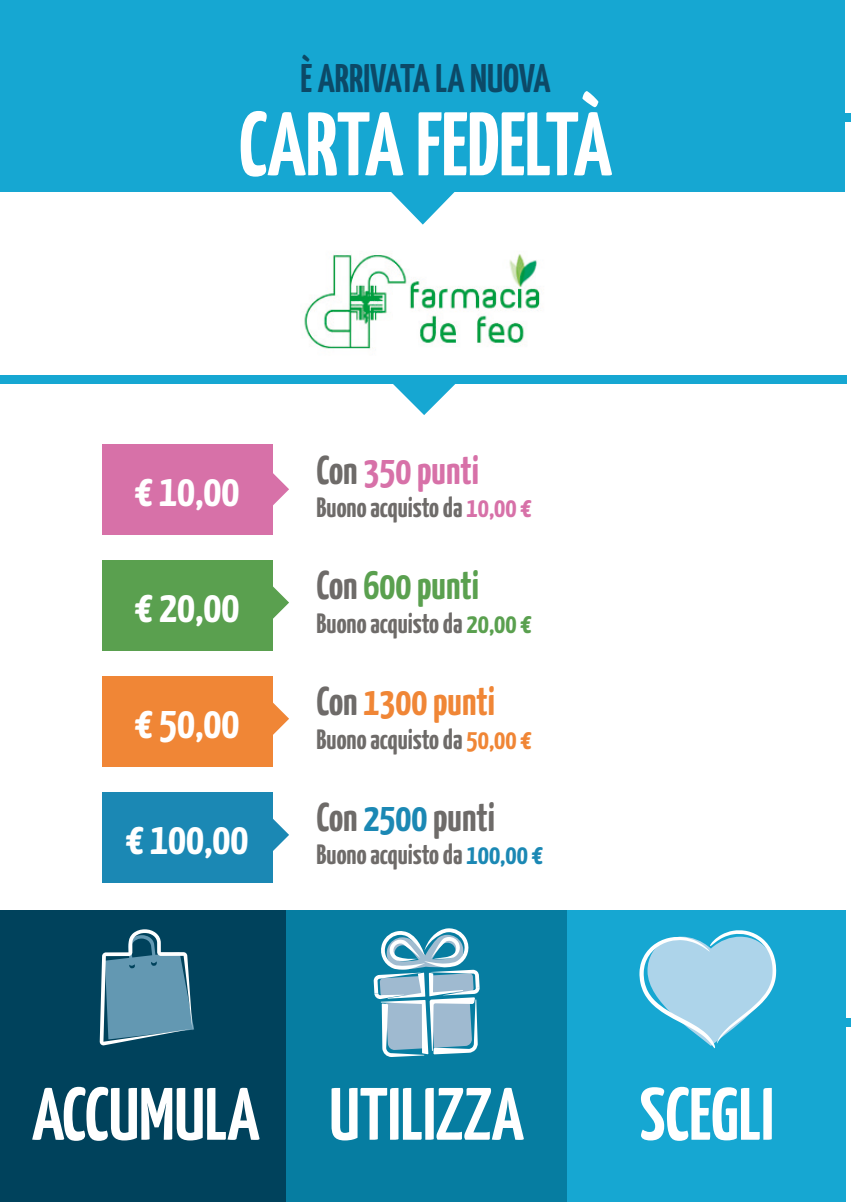
<style>
.page{position:relative;width:851px;height:1202px;background:#fff}
.page>*{position:absolute;margin:0;border:0;box-sizing:border-box;transform-origin:0 0}
.t1{font:700 90px "Yanone Kaffeesatz";letter-spacing:-.01em;color:#fff}
.t2{font:700 74px "Yanone Kaffeesatz";color:#fff}
.t3{font:700 45px "Yanone Kaffeesatz";color:#fff}
.t4{font:700 40px "Yanone Kaffeesatz";letter-spacing:-.005em;color:#0c4967}
.t5{font:700 40px "Yanone Kaffeesatz";color:#f08636}
.t6{font:700 40px "Yanone Kaffeesatz";color:#6e6b69}
.t7{font:700 40px "Yanone Kaffeesatz";color:#d771a8}
.t8{font:700 40px "Yanone Kaffeesatz";color:#5aa04f}
.t9{font:700 28px "Yanone Kaffeesatz";color:#6e6b69}
.s1{color:#6e6b69}
.s2{color:#d771a8}
.s3{color:#5aa04f}
.s4{color:#f08636}
.s5{color:#1b88b4}
</style>
<div class="page">
<svg style="left:272px;top:472px;width:17px;height:34px"></svg>
<div style="left:102px;top:444px;width:170px;height:91px;background:#d771a8"></div>
<svg style="left:272px;top:586px;width:17px;height:33px"></svg>
<div style="left:102px;top:560px;width:170px;height:91px;background:#5aa04f"></div>
<svg style="left:272px;top:702px;width:17px;height:33px"></svg>
<div style="left:102px;top:676px;width:170px;height:91px;background:#f08636"></div>
<svg style="left:272px;top:818px;width:17px;height:34px"></svg>
<div style="left:102px;top:792px;width:170px;height:91px;background:#1b88b4"></div>
<div style="left:0;top:0;width:845px;height:192px;background:#16a7d2"></div>
<svg style="left:391px;top:192px;width:64px;height:33px"></svg>
<img style="left:304px;top:254px;width:236px;height:95px">
<div style="left:0;top:375px;width:846px;height:9px;background:#16a7d2"></div>
<svg style="left:393px;top:384px;width:63px;height:31px"></svg>
<div style="left:566px;top:910px;width:279px;height:292px;background:#16a7d2"></div>
<div style="left:0;top:910px;width:286px;height:292px;background:#00425c"></div>
<div style="left:286px;top:910px;width:280px;height:292px;background:#067da1"></div>
<svg style="left:639px;top:930px;width:137px;height:118px"></svg>
<svg style="left:100px;top:929px;width:94px;height:116px"></svg>
<svg style="left:373px;top:928px;width:106px;height:129px"></svg>
<div style="left:845px;top:114px;width:5px;height:8px;background:#16a7d2"></div>
<div style="left:845px;top:1018px;width:5px;height:8px;background:#16a7d2"></div>
<h3 class="t4" style="left:300px;top:54px;width:251px">È ARRIVATA LA NUOVA</h3>
<h1 class="t1" style="left:239px;top:89px;width:375px">CARTA FEDELTÀ</h1>
<h3 class="t3" style="left:135px;top:463px;width:106px">€ 10,00</h3>
<h3 class="t3" style="left:135px;top:579px;width:106px">€ 20,00</h3>
<h3 class="t3" style="left:135px;top:695px;width:106px">€ 50,00</h3>
<h3 class="t3" style="left:126px;top:811px;width:124px">€ 100,00</h3>
<h3 class="t7" style="left:316px;top:445px;width:164px"><span class="s1">Con</span> 350 punti</h3>
<p class="t9" style="left:316px;top:491px;width:217px">Buono acquisto da <span class="s2">10,00 €</span></p>
<h3 class="t8" style="left:316px;top:561px;width:164px"><span class="s1">Con</span> 600 punti</h3>
<p class="t9" style="left:316px;top:606px;width:217px">Buono acquisto da <span class="s3">20,00 €</span></p>
<h3 class="t5" style="left:316px;top:677px;width:180px"><span class="s1">Con</span> 1300 punti</h3>
<p class="t9" style="left:316px;top:722px;width:217px">Buono acquisto da <span class="s4">50,00 €</span></p>
<h3 class="t6" style="left:316px;top:792px;width:180px">Con <span class="s5">2500</span> punti</h3>
<p class="t9" style="left:316px;top:838px;width:228px">Buono acquisto da <span class="s5">100,00 €</span></p>
<h2 class="t2" style="left:32px;top:1069px;width:493px">ACCUMULA UTILIZZA</h2>
<h2 class="t2" style="left:639px;top:1069px;width:136px">SCEGLI</h2>
</div>
